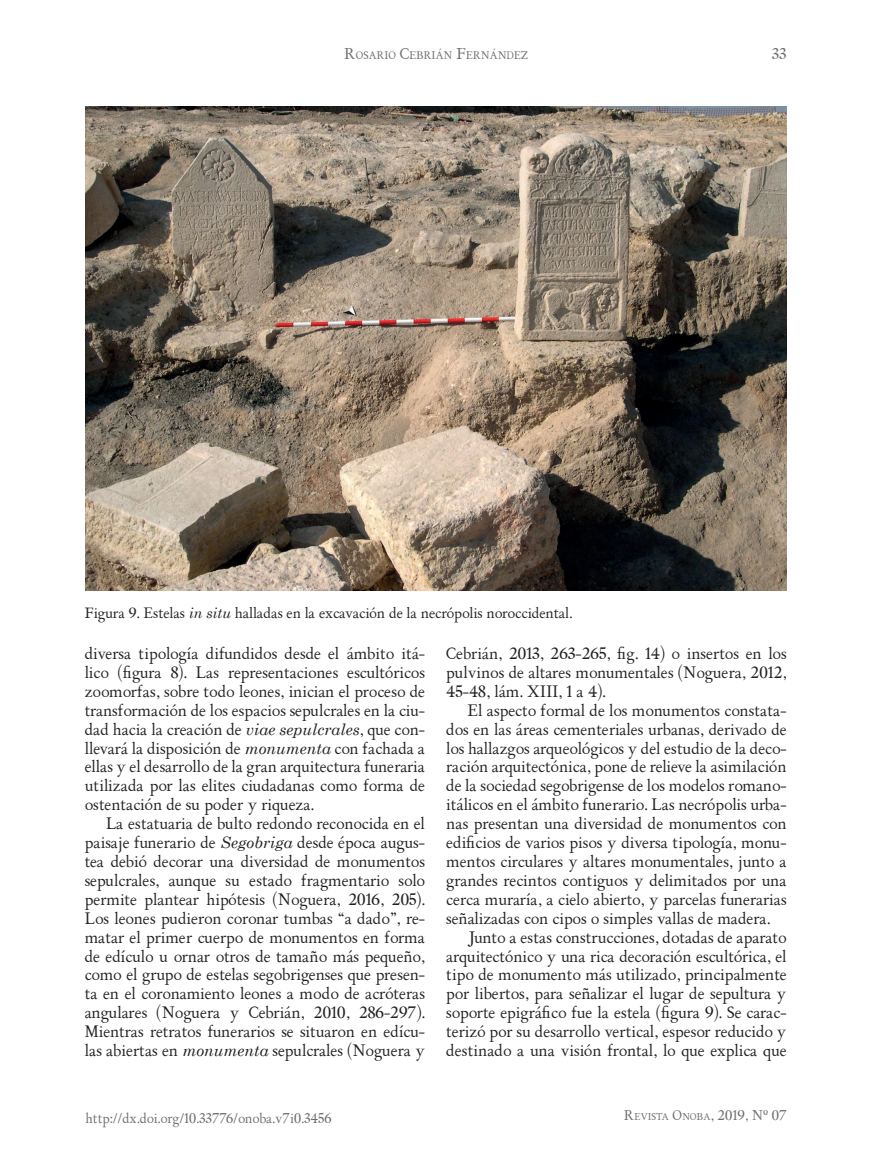
<style>
.page{position:relative;width:872px;height:1170px;background:#fff}
.page>*{position:absolute;margin:0;border:0;box-sizing:border-box;transform-origin:0 0}
.Texto_G{font:15.75px/18.9px "ALPHABETUM Unicode";color:#231f20;text-align:justify}
.t1{font:15px "ALPHABETUM Unicode";color:#6c6d70}
.Pie_de_foto{font:14.25px "ALPHABETUM Unicode";color:#231f20}
.t2{font:13.5px "ALPHABETUM Unicode";color:#6c6d70}
.t3{font:10.5px "ALPHABETUM Unicode";color:#6c6d70}
.t4{font:9.45px "ALPHABETUM Unicode";color:#6c6d70}
.s1{font-size:15px}
.s2{font-style:italic}
.s3{font-size:13.5px}
</style>
<div class="page">
<img style="left:85px;top:106px;width:702px;height:484px">
<p class="t3" style="left:344px;top:48px;width:185px"><span class="s1">R</span>OSARIO <span class="s1">C</span>EBRIÁN <span class="s1">F</span>ERNÁNDEZ</p>
<p class="t1" style="left:772px;top:44px;width:16px">33</p>
<p class="Pie_de_foto" style="left:85px;top:603px;width:489px">Figura 9. Estelas <span class="s2">in situ</span> halladas en la excavación de la necrópolis noroccidental.</p>
<p class="Texto_G" style="left:85px;top:644px;width:342px">diversa tipología difundidos desde el ámbito itá&shy;lico (figura 8). Las representaciones escultóricos zoomorfas, sobre todo leones, inician el proceso de transformación de los espacios sepulcrales en la ciu&shy;dad hacia la creación de <span class="s2">viae sepulcrales</span>, que con&shy;llevará la disposición de <span class="s2">monumenta</span> con fachada a ellas y el desarrollo de la gran arquitectura funeraria utilizada por las elites ciudadanas como forma de ostentación de su poder y riqueza.</p>
<p class="Texto_G" style="left:85px;top:814px;width:342px;text-indent:21px">La estatuaria de bulto redondo reconocida en el paisaje funerario de <span class="s2">Segobriga</span> desde época augus&shy;tea debió decorar una diversidad de monumentos sepulcrales, aunque su estado fragmentario solo permite plantear hipótesis (Noguera, 2016, 205).<br>Los leones pudieron coronar tumbas “a dado”, re&shy;matar el primer cuerpo de monumentos en forma de edículo u ornar otros de tamaño más pequeño, como el grupo de estelas segobrigenses que presen&shy;ta en el coronamiento leones a modo de acróteras angulares (Noguera y Cebrián, 2010, 286-297).<br>Mientras retratos funerarios se situaron en edícu&shy;las abiertas en <span class="s2">monumenta</span> sepulcrales (Noguera y</p>
<p class="Texto_G" style="left:446px;top:644px;width:342px">Cebrián, 2013, 263-265, fig. 14) o insertos en los pulvinos de altares monumentales (Noguera, 2012, 45-48, lám. XIII, 1 a 4).</p>
<p class="Texto_G" style="left:446px;top:701px;width:342px;text-indent:21px">El aspecto formal de los monumentos constata&shy;dos en las áreas cementeriales urbanas, derivado de los hallazgos arqueológicos y del estudio de la deco&shy;ración arquitectónica, pone de relieve la asimilación de la sociedad segobrigense de los modelos romano&shy;itálicos en el ámbito funerario. Las necrópolis urba&shy;nas presentan una diversidad de monumentos con edificios de varios pisos y diversa tipología, monu&shy;mentos circulares y altares monumentales, junto a grandes recintos contiguos y delimitados por una cerca muraría, a cielo abierto, y parcelas funerarias señalizadas con cipos o simples vallas de madera.</p>
<p class="Texto_G" style="left:446px;top:928px;width:342px;text-indent:21px">Junto a estas construcciones, dotadas de aparato arquitectónico y una rica decoración escultórica, el tipo de monumento más utilizado, principalmente por libertos, para señalizar el lugar de sepultura y soporte epigráfico fue la estela (figura 9). Se carac&shy;terizó por su desarrollo vertical, espesor reducido y destinado a una visión frontal, lo que explica que</p>
<p class="t2" style="left:86px;top:1109px;width:247px">http://dx.doi.org/10.33776/onoba.v7i0.3456</p>
<p class="t4" style="left:624px;top:1110px;width:165px"><span class="s3">R</span>EVISTA <span class="s3">O</span>NOBA<span class="s3">, 2019, Nº 07</span></p>
</div>
